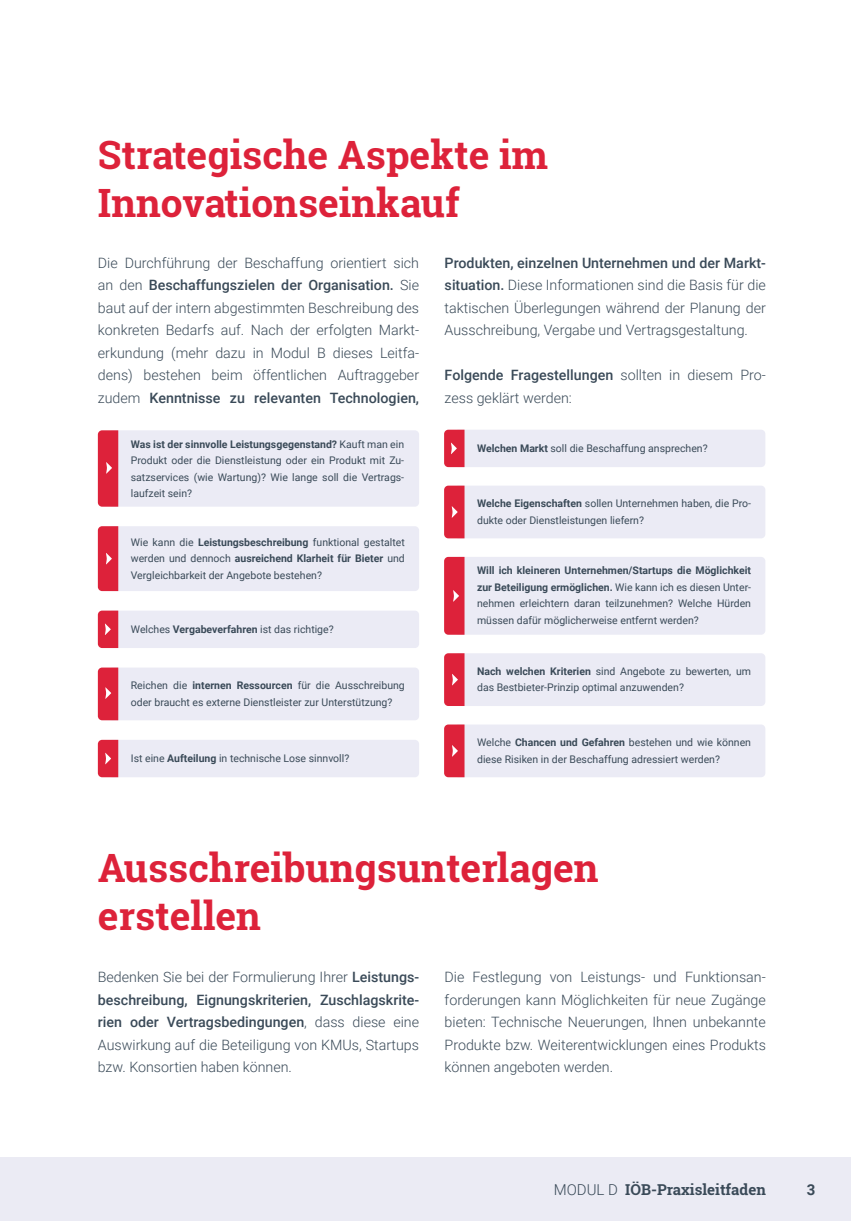
<style>
.page{position:relative;width:851px;height:1221px;background:#fff}
.page>*{position:absolute;margin:0;border:0;box-sizing:border-box;transform-origin:0 0}
.Ü1{font:700 39px/48px "Roboto Slab";color:#dd223a}
.t1{font:700 15px "Roboto Slab";color:#3a4a58}
.t2{font:700 15px "Roboto";color:#3a4a58}
.Fließtext_ohne_Einzu{font:300 14.25px/22.5px "Roboto";color:#3a4a58;text-align:justify}
.Fließtext_ohne_Einzu-2{font:10.5px/16.5px "Roboto";color:#3a4a58}
.Fußnote{font:10.5px "Roboto";color:#3a4a58}
.s1{font-weight:500}
.s2{font-weight:700}
.s3{font-family:"Roboto";font-weight:300}
</style>
<div class="page">
<div style="left:0;top:1157px;width:850px;height:63px;background:#ebebf4"></div>
<div style="left:108px;top:430px;width:311px;height:76px;background:#ebebf5;border-radius:4px"></div>
<div style="left:98px;top:430px;width:20px;height:76px;background:#dd223a"></div>
<div style="left:108px;top:526px;width:311px;height:65px;background:#ebebf5;border-radius:4px"></div>
<svg style="left:98px;top:526px;width:20px;height:65px"></svg>
<div style="left:108px;top:610px;width:311px;height:38px;background:#ebebf5;border-radius:4px"></div>
<svg style="left:98px;top:610px;width:20px;height:38px"></svg>
<div style="left:108px;top:667px;width:311px;height:53px;background:#ebebf5;border-radius:4px"></div>
<svg style="left:98px;top:667px;width:20px;height:53px"></svg>
<div style="left:108px;top:739px;width:311px;height:38px;background:#ebebf5;border-radius:4px"></div>
<svg style="left:98px;top:739px;width:20px;height:38px"></svg>
<div style="left:454px;top:429px;width:311px;height:38px;background:#ebebf5;border-radius:4px"></div>
<svg style="left:444px;top:429px;width:20px;height:38px"></svg>
<div style="left:454px;top:485px;width:311px;height:53px;background:#ebebf5;border-radius:4px"></div>
<svg style="left:444px;top:485px;width:20px;height:53px"></svg>
<div style="left:454px;top:557px;width:311px;height:77px;background:#ebebf5;border-radius:4px"></div>
<svg style="left:444px;top:557px;width:20px;height:77px;background:#dd283f"></svg>
<div style="left:454px;top:653px;width:311px;height:53px;background:#ebebf5;border-radius:4px"></div>
<svg style="left:444px;top:653px;width:20px;height:53px"></svg>
<div style="left:454px;top:724px;width:311px;height:53px;background:#ebebf5;border-radius:4px"></div>
<svg style="left:444px;top:724px;width:20px;height:53px"></svg>
<p class="Ü1" style="left:98px;top:130px;width:451px">Strategische Aspekte im<br>Innovationseinkauf</p>
<p class="Fließtext_ohne_Einzu" style="left:98px;top:251px;width:323px">Die Durchführung der Beschaffung orientiert sich an den <span class="s1">Beschaffungszielen der Organisation.</span> Sie baut auf der intern abgestimmten Beschreibung des konkreten Bedarfs auf. Nach der erfolgten Markt&shy;erkundung (mehr dazu in Modul B dieses Leitfa&shy;dens) bestehen beim öffentlichen Auftraggeber zudem <span class="s1">Kenntnisse zu relevanten Technologien,</span></p>
<p class="Fließtext_ohne_Einzu" style="left:444px;top:251px;width:323px"><span class="s1">Produkten, einzelnen Unternehmen und der Markt&shy;situation.</span> Diese Informationen sind die Basis für die taktischen Überlegungen während der Planung der Ausschreibung, Vergabe und Vertragsgestaltung.</p>
<p class="Fließtext_ohne_Einzu" style="left:444px;top:363px;width:323px"><span class="s1">Folgende Fragestellungen</span> sollten in diesem Pro&shy;zess geklärt werden:</p>
<p class="Fließtext_ohne_Einzu-2" style="left:131px;top:435px;width:275px;text-align:justify"><span class="s2">Was ist der sinnvolle Leistungsgegenstand?</span> Kauft man ein Produkt oder die Dienstleistung oder ein Produkt mit Zu&shy;satzservices (wie Wartung)? Wie lange soll die Vertrags&shy;laufzeit sein?</p>
<p class="Fließtext_ohne_Einzu-2" style="left:131px;top:533px;width:275px;text-align:justify">Wie kann die <span class="s2">Leistungsbeschreibung</span> funktional gestaltet werden und dennoch <span class="s2">ausreichend Klarheit für Bieter</span> und Vergleichbarkeit der Angebote bestehen?</p>
<p class="Fußnote" style="left:131px;top:621px;width:204px">Welches <span class="s2">Vergabeverfahren</span> ist das richtige?</p>
<p class="Fließtext_ohne_Einzu-2" style="left:131px;top:676px;width:275px">Reichen die <span class="s2">internen Ressourcen</span> für die Ausschreibung oder braucht es externe Dienstleister zur Unterstützung?</p>
<p class="Fußnote" style="left:131px;top:751px;width:220px">Ist eine <span class="s2">Aufteilung</span> in technische Lose sinnvoll?</p>
<p class="Fußnote" style="left:477px;top:441px;width:232px"><span class="s2">Welchen Markt</span> soll die Beschaffung ansprechen?</p>
<p class="Fließtext_ohne_Einzu-2" style="left:477px;top:494px;width:275px"><span class="s2">Welche Eigenschaften</span> sollen Unternehmen haben, die Pro&shy;dukte oder Dienstleistungen liefern?</p>
<p class="Fließtext_ohne_Einzu-2" style="left:477px;top:561px;width:275px;text-align:justify"><span class="s2">Will ich kleineren Unternehmen/Startups die Möglichkeit zur Beteiligung ermöglichen.</span> Wie kann ich es diesen Unter&shy;nehmen erleichtern daran teilzunehmen? Welche Hürden müssen dafür möglicherweise entfernt werden?</p>
<p class="Fließtext_ohne_Einzu-2" style="left:477px;top:662px;width:275px"><span class="s2">Nach welchen Kriterien</span> sind Angebote zu bewerten, um das Bestbieter-Prinzip optimal anzuwenden?</p>
<p class="Fließtext_ohne_Einzu-2" style="left:477px;top:733px;width:275px">Welche <span class="s2">Chancen und Gefahren</span> bestehen und wie können diese Risiken in der Beschaffung adressiert werden?</p>
<p class="Ü1" style="left:98px;top:843px;width:502px">Ausschreibungsunterlagen erstellen</p>
<p class="Fließtext_ohne_Einzu" style="left:98px;top:965px;width:323px">Bedenken Sie bei der Formulierung Ihrer <span class="s1">Leistungs&shy;beschreibung, Eignungskriterien, Zuschlagskrite&shy;rien oder Vertragsbedingungen</span>, dass diese eine Auswirkung auf die Beteiligung von KMUs, Startups bzw. Konsortien haben können.</p>
<p class="Fließtext_ohne_Einzu" style="left:444px;top:965px;width:323px">Die Festlegung von Leistungs- und Funktionsan&shy;forderungen kann Möglichkeiten für neue Zugänge bieten: Technische Neuerungen, Ihnen unbekannte Produkte bzw. Weiterentwicklungen eines Produkts können angeboten werden.</p>
<p class="t1" style="left:553px;top:1178px;width:214px"><span class="s3">MODUL D</span> IÖB-Praxisleitfaden</p>
<p class="t2" style="left:806px;top:1178px;width:10px">3</p>
</div>
